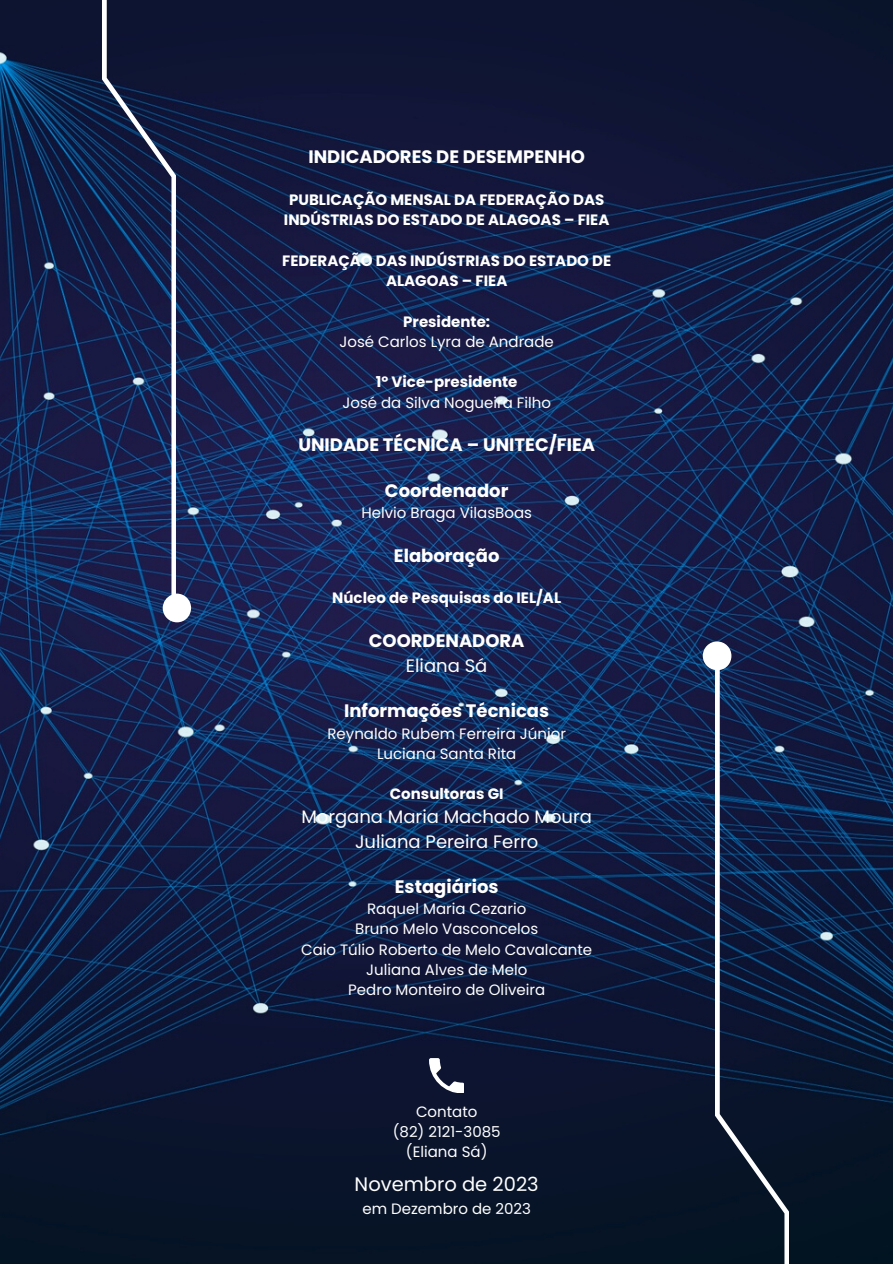
<style>
.page{position:relative;width:893px;height:1264px;background:#fff}
.page>*{position:absolute;margin:0;border:0;box-sizing:border-box;transform-origin:0 0}
.t1{font:19.5px "Poppins";color:#fff}
.t2{font:700 18px "Poppins";color:#fff}
.t3{font:18px "Poppins";color:#fff}
.t4{font:15px "Poppins";color:#fff}
.t5{font:700 15px/20.2px "Poppins";color:#fff;text-align:center}
</style>
<div class="page">
<img style="left:0;top:0;width:892px;height:1263px">
<svg style="left:429px;top:1058px;width:35px;height:34px"></svg>
<svg style="left:702px;top:641px;width:102px;height:622px;background:#162645"></svg>
<svg style="left:90px;top:0;width:101px;height:622px;background:#202d56"></svg>
<p class="t2" style="left:308px;top:144px;width:278px">INDICADORES DE DESEMPENHO</p>
<p class="t5" style="left:284px;top:190px;width:327px">PUBLICAÇÃO MENSAL DA FEDERAÇÃO DAS<br>INDÚSTRIAS DO ESTADO DE ALAGOAS – FIEA</p>
<p class="t5" style="left:282px;top:250px;width:330px">FEDERAÇÃO DAS INDÚSTRIAS DO ESTADO DE<br>ALAGOAS – FIEA</p>
<p class="t5" style="left:403px;top:311px;width:88px">Presidente:</p>
<p class="t4" style="left:339px;top:331px;width:216px">José Carlos Lyra de Andrade</p>
<p class="t5" style="left:376px;top:372px;width:143px">1º Vice-presidente</p>
<p class="t4" style="left:342px;top:392px;width:210px">José da Silva Nogueira Filho</p>
<p class="t2" style="left:298px;top:432px;width:298px">UNIDADE TÉCNICA – UNITEC/FIEA</p>
<p class="t2" style="left:385px;top:477px;width:125px">Coordenador</p>
<p class="t4" style="left:361px;top:502px;width:172px">Helvio Braga VilasBoas</p>
<p class="t2" style="left:394px;top:543px;width:107px">Elaboração</p>
<p class="t5" style="left:332px;top:588px;width:230px">Núcleo de Pesquisas do IEL/AL</p>
<p class="t2" style="left:369px;top:628px;width:157px">COORDENADORA</p>
<p class="t3" style="left:406px;top:653px;width:83px">Eliana Sá</p>
<p class="t2" style="left:344px;top:698px;width:206px">Informações Técnicas</p>
<p class="t4" style="left:327px;top:722px;width:240px">Reynaldo Rubem Ferreira Júnior</p>
<p class="t4" style="left:377px;top:743px;width:141px">Luciana Santa Rita</p>
<p class="t5" style="left:390px;top:784px;width:115px">Consultoras GI</p>
<p class="t3" style="left:301px;top:804px;width:292px">Morgana Maria Machado Moura</p>
<p class="t3" style="left:355px;top:828px;width:185px">Juliana Pereira Ferro</p>
<p class="t2" style="left:395px;top:873px;width:105px">Estagiários</p>
<p class="t4" style="left:367px;top:898px;width:161px">Raquel Maria Cezario</p>
<p class="t4" style="left:355px;top:918px;width:184px">Bruno Melo Vasconcelos</p>
<p class="t4" style="left:301px;top:938px;width:292px">Caio Túlio Roberto de Melo Cavalcante</p>
<p class="t4" style="left:366px;top:959px;width:163px">Juliana Alves de Melo</p>
<p class="t4" style="left:348px;top:979px;width:198px">Pedro Monteiro de Oliveira</p>
<p class="t4" style="left:416px;top:1100px;width:63px">Contato</p>
<p class="t4" style="left:392px;top:1121px;width:109px">(82) 2121-3085</p>
<p class="t4" style="left:406px;top:1141px;width:83px">(Eliana Sá)</p>
<p class="t1" style="left:354px;top:1170px;width:186px">Novembro de 2023</p>
<p class="t4" style="left:362px;top:1197px;width:170px">em Dezembro de 2023</p>
</div>
